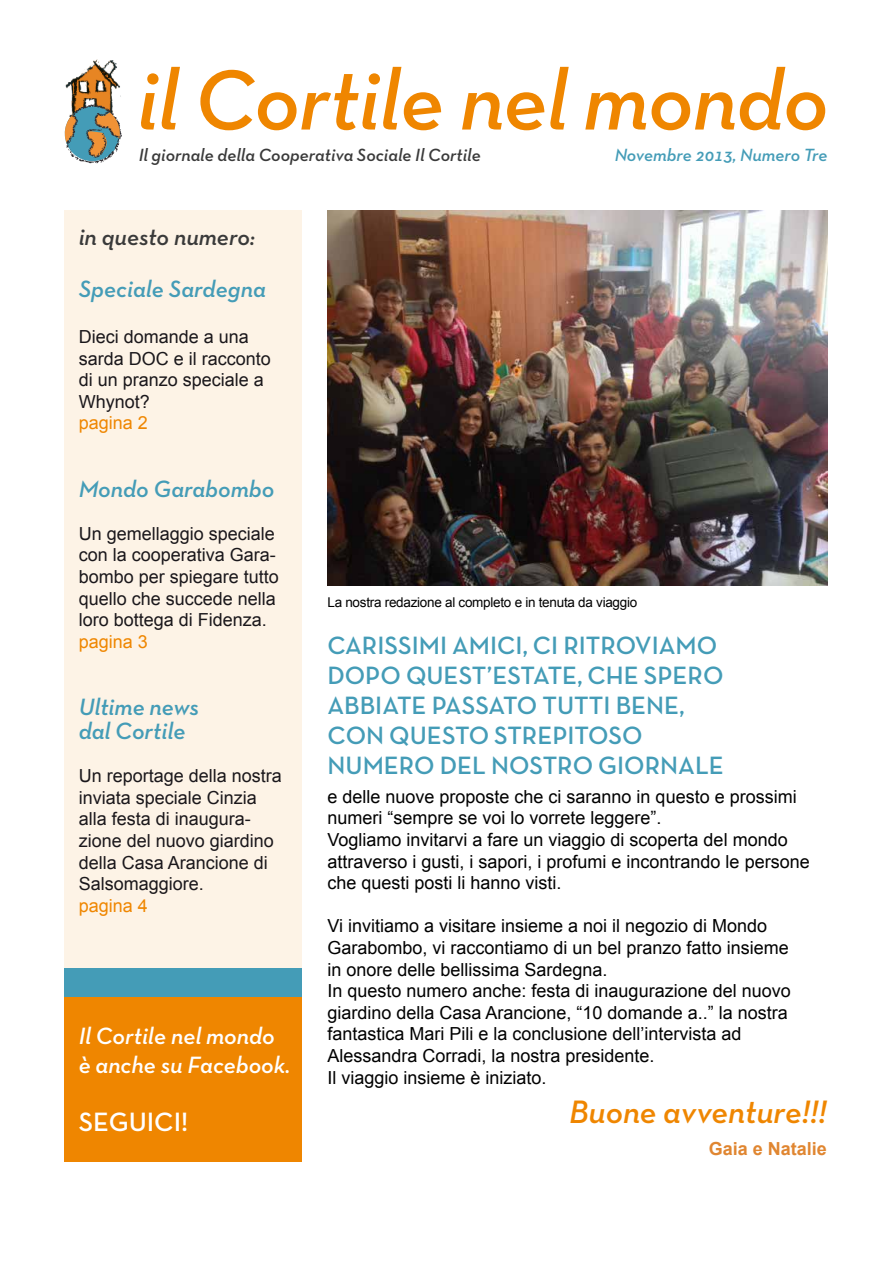
<style>
.page{position:relative;width:893px;height:1263px;background:#fff}
.page>*{position:absolute;margin:0;border:0;box-sizing:border-box;transform-origin:0 0}
.t1{font:italic 600 86.85px "Neutra Text TF";letter-spacing:-.01em;color:#ef8600}
.t2{font:italic 600 33px "Neutra Text TF";color:#ef8600}
.t3{font:600 27px "Neutra Text TF";color:#fff}
.t4{font:600 25.5px/30.2px "Neutra Text TF";color:#449cb7}
.t5{font:italic 600 24px/24px "Neutra Text TF";color:#449cb7}
.t6{font:italic 600 24px/28.8px "Neutra Text TF";color:#fff}
.t7{font:italic 600 24px "Neutra Text TF";color:#3a3a3a}
.t8{font:18px/21.6px "Arial";color:#000}
.t9{font:18px/21.6px "Arial";color:#1a171b}
.t10{font:italic 600 18px "Neutra Text TF";color:#3a3a3a}
.t11{font:italic 600 18px "Neutra Text TF";color:#449cb7}
.t12{font:18px "Arial";color:#ef8600}
.t13{font:700 18px "Arial";color:#e08631}
.t14{font:13.5px "Arial";letter-spacing:-.02em;color:#000}
</style>
<div class="page">
<img style="left:65px;top:59px;width:56px;height:43px">
<svg style="left:64px;top:102px;width:58px;height:62px"></svg>
<div style="left:64px;top:210px;width:237px;height:942px;background:#fdf3e6"></div>
<div style="left:64px;top:997px;width:237px;height:165px;background:#ef8600"></div>
<div style="left:64px;top:969px;width:237px;height:28px;background:#449cb7"></div>
<img style="left:327px;top:210px;width:501px;height:375px">
<h1 class="t1" style="left:137px;top:47px;width:693px">il Cortile nel mondo</h1>
<p class="t10" style="left:139px;top:144px;width:344px">Il giornale della Cooperativa Sociale Il Cortile</p>
<p class="t11" style="left:615px;top:144px;width:215px">Novembre 2013, Numero Tre</p>
<h3 class="t7" style="left:79px;top:222px;width:178px">in questo numero:</h3>
<h3 class="t5" style="left:79px;top:277px;width:189px">Speciale Sardegna</h3>
<p class="t9" style="left:79px;top:326px;width:194px">Dieci domande a una sarda DOC e il racconto di un pranzo speciale a<br>Whynot?</p>
<p class="t12" style="left:79px;top:411px;width:71px">pagina 2</p>
<h3 class="t5" style="left:79px;top:476px;width:197px">Mondo Garabombo</h3>
<p class="t9" style="left:79px;top:523px;width:202px">Un gemellaggio speciale con la cooperativa Gara&shy;bombo per spiegare tutto quello che succede nella loro bottega di Fidenza.</p>
<p class="t12" style="left:79px;top:630px;width:71px">pagina 3</p>
<h3 class="t5" style="left:79px;top:694px;width:122px">Ultime news dal Cortile</h3>
<p class="t9" style="left:79px;top:765px;width:205px">Un reportage della nostra inviata speciale Cinzia alla festa di inaugura&shy;zione del nuovo giardino della Casa Arancione di<br>Salsomaggiore.</p>
<p class="t12" style="left:79px;top:894px;width:71px">pagina 4</p>
<h3 class="t6" style="left:79px;top:1021px;width:213px">Il Cortile nel mondo è anche su Facebook.</h3>
<h3 class="t3" style="left:79px;top:1106px;width:111px">SEGUICI!</h3>
<p class="t14" style="left:327px;top:593px;width:311px">La nostra redazione al completo e in tenuta da viaggio</p>
<h3 class="t4" style="left:327px;top:629px;width:398px">CARISSIMI AMICI, CI RITROVIAMO<br>DOPO QUEST’ESTATE, CHE SPERO<br>ABBIATE PASSATO TUTTI BENE,<br>CON QUESTO STREPITOSO<br>NUMERO DEL NOSTRO GIORNALE</h3>
<p class="t8" style="left:327px;top:786px;width:484px">e delle nuove proposte che ci saranno in questo e prossimi numeri “sempre se voi lo vorrete leggere”.<br>Vogliamo invitarvi a fare un viaggio di scoperta del mondo attraverso i gusti, i sapori, i profumi e incontrando le persone che questi posti li hanno visti.</p>
<p class="t8" style="left:327px;top:915px;width:465px">Vi invitiamo a visitare insieme a noi il negozio di Mondo Garabombo, vi raccontiamo di un bel pranzo fatto insieme in onore delle bellissima Sardegna.<br>In questo numero anche: festa di inaugurazione del nuovo giardino della Casa Arancione, “10 domande a..” la nostra fantastica Mari Pili e la conclusione dell’intervista ad Alessandra Corradi, la nostra presidente.<br>Il viaggio insieme è iniziato.</p>
<h2 class="t2" style="left:569px;top:1092px;width:259px">Buone avventure!!!</h2>
<p class="t13" style="left:709px;top:1137px;width:120px">Gaia e Natalie</p>
</div>
